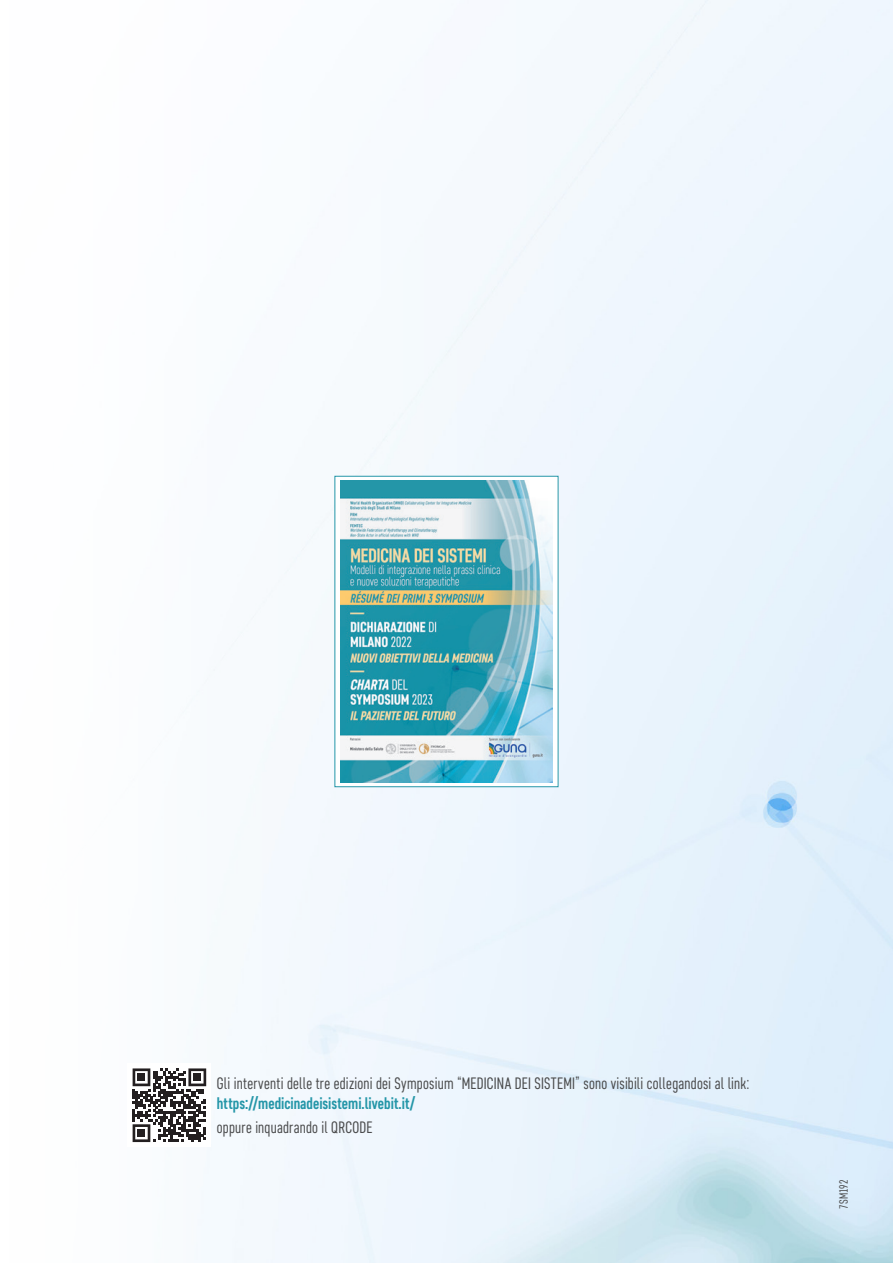
<style>
.page{position:relative;width:893px;height:1263px;background:#fff}
.page>*{position:absolute;margin:0;border:0;box-sizing:border-box;transform-origin:0 0}
.t1{font:16.5px "Core Sans D37 Cn";letter-spacing:.015em;color:#4b4c4d}
.t2{font:700 16.5px "Core Sans D57 Cn";color:#2496a8}
.t3{font:12px "Core Sans D37 Cn";letter-spacing:.025em;color:#4b4c4d}
</style>
<div class="page">
<img style="left:198px;top:0;width:695px;height:1263px">
<div style="left:128px;top:1063px;width:83px;height:84px;background:#fff"></div>
<svg style="left:133px;top:1068px;width:73px;height:74px"></svg>
<div style="left:138px;top:1073px;width:7px;height:8px;background:#231f20"></div>
<div style="left:194px;top:1073px;width:7px;height:8px;background:#231f20"></div>
<div style="left:138px;top:1129px;width:7px;height:8px;background:#231f20"></div>
<div style="left:335px;top:476px;width:223px;height:311px;background:#fff"></div>
<img style="left:340px;top:481px;width:213px;height:301px">
<div style="left:335px;top:476px;width:223px;height:311px;border:1px solid #2496a8"></div>
<p class="t1" style="left:217px;top:1073px;width:534px">Gli interventi delle tre edizioni dei Symposium “MEDICINA DEI SISTEMI” sono visibili collegandosi al link:</p>
<p class="t2" style="left:217px;top:1093px;width:200px">https://medicinadeisistemi.livebit.it/</p>
<p class="t1" style="left:217px;top:1117px;width:157px">oppure inquadrando il QRCODE</p>
<p class="t3" style="left:836px;top:1209px;width:31px;rotate:-90deg">7SM192</p>
</div>
